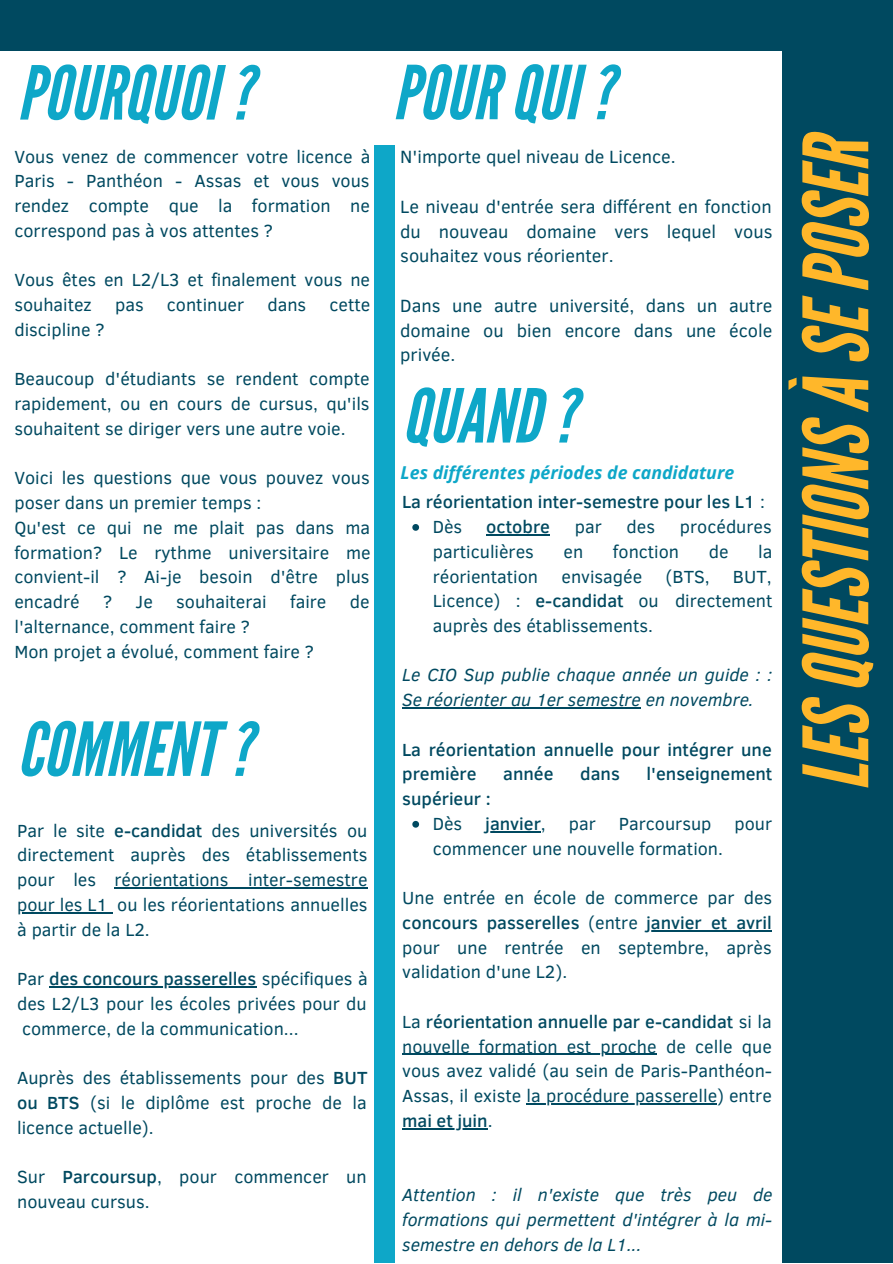
<style>
.page{position:relative;width:893px;height:1264px;background:#fff}
.page>*{position:absolute;margin:0;border:0;box-sizing:border-box;transform-origin:0 0}
.t1{font:italic 89.55px "League Gothic";color:#ffb72a}
.t2{font:italic 74.25px "League Gothic";color:#0ea7c8}
.t3{font:18.15px/24.8px "Clear Sans";color:#004960;text-align:justify}
.t4{font:18px/24.8px "Clear Sans";color:#004960;text-align:justify}
.t5{font:italic 18px/24.8px "Clear Sans";color:#004960}
.t6{font:500 18px/24.8px "Clear Sans";color:#004960}
.t7{font:italic 700 17.7px "Open Sans";color:#0ea7c8}
.s1{font-weight:500}
.s2{font-weight:400}
</style>
<div class="page">
<div style="left:0;top:0;width:892px;height:1262px;background:#004960"></div>
<div style="left:0;top:51px;width:781px;height:1211px;background:#fff"></div>
<svg style="left:412px;top:524px;width:7px;height:7px"></svg>
<hr style="left:486px;top:534px;width:64px;height:1px;background:#004960">
<svg style="left:412px;top:821px;width:7px;height:6px"></svg>
<hr style="left:485px;top:831px;width:56px;height:1px;background:#004960">
<hr style="left:402px;top:707px;width:239px;height:1px;background:#004960">
<hr style="left:646px;top:930px;width:125px;height:1px;background:#004960">
<hr style="left:402px;top:1053px;width:254px;height:1px;background:#004960">
<hr style="left:526px;top:1103px;width:191px;height:1px;background:#004960">
<hr style="left:402px;top:1127px;width:86px;height:2px;background:#004960">
<hr style="left:114px;top:887px;width:253px;height:1px;background:#004960">
<hr style="left:17px;top:912px;width:91px;height:1px;background:#004960">
<hr style="left:49px;top:986px;width:207px;height:1px;background:#004960">
<div style="left:375px;top:145px;width:20px;height:1117px;background:#0ea7c8"></div>
<h2 class="t2" style="left:17px;top:50px;width:236px">POURQUOI?</h2>
<h2 class="t2" style="left:392px;top:50px;width:222px">POURQUI?</h2>
<p class="t4" style="left:14px;top:143px;width:357px">Vous venez de commencer votre licence à<br>Paris</p>
<p class="t4" style="left:67px;top:168px;width:97px">- Panthéon</p>
<p class="t4" style="left:175px;top:168px;width:68px">- Assas</p>
<p class="t4" style="left:253px;top:168px;width:67px">et vous</p>
<p class="t4" style="left:14px;top:168px;width:357px;text-indent:317px">vous rendez compte que la formation ne correspond pas à vos attentes ?</p>
<p class="t4" style="left:14px;top:267px;width:357px">Vous êtes en L2/L3 et finalement vous ne souhaitez</p>
<p class="t4" style="left:115px;top:291px;width:30px">pas</p>
<p class="t4" style="left:167px;top:291px;width:79px">continuer</p>
<p class="t4" style="left:267px;top:291px;width:40px">dans</p>
<p class="t4" style="left:329px;top:291px;width:42px">cette</p>
<p class="t4" style="left:14px;top:316px;width:92px">discipline ?</p>
<p class="t4" style="left:14px;top:366px;width:357px">Beaucoup d'étudiants se rendent compte rapidement, ou en cours de cursus, qu'ils souhaitent se diriger vers une autre voie.</p>
<p class="t4" style="left:14px;top:464px;width:357px;text-align:left">Voici les questions que vous pouvez vous poser dans un premier temps :<br>Qu'est ce qui ne me plait pas dans ma formation? Le rythme universitaire me convient-il ? Ai-je besoin d'être plus encadré</p>
<p class="t4" style="left:103px;top:588px;width:11px">?</p>
<p class="t4" style="left:136px;top:588px;width:19px">Je</p>
<p class="t4" style="left:176px;top:588px;width:92px">souhaiterai</p>
<p class="t4" style="left:290px;top:588px;width:38px">faire</p>
<p class="t4" style="left:350px;top:588px;width:21px">de</p>
<p class="t4" style="left:14px;top:613px;width:301px">l'alternance, comment faire ?<br>Mon projet a évolué, comment faire ?</p>
<h2 class="t2" style="left:17px;top:706px;width:236px">COMMENT?</h2>
<p class="t4" style="left:17px;top:817px;width:352px">Par le site <span class="s1">e-candidat</span> des universités ou directement auprès des établissements pour les réorientations inter-semestre pour les L1 ou les réorientations annuelles à partir de la L2.</p>
<p class="t4" style="left:17px;top:965px;width:352px">Par <span class="s1">des concours passerelles</span> spécifiques à des L2/L3 pour les écoles privées pour du commerce, de la communication...</p>
<p class="t4" style="left:17px;top:1064px;width:352px">Auprès des établissements pour des <span class="s1">BUT ou BTS</span> (si le diplôme est proche de la licence actuelle).</p>
<p class="t4" style="left:17px;top:1163px;width:351px">Sur <span class="s1">Parcoursup</span>, pour commencer un nouveau cursus.</p>
<p class="t3" style="left:400px;top:144px;width:277px">N'importe quel niveau de Licence.</p>
<p class="t3" style="left:400px;top:193px;width:374px">Le niveau d'entrée sera différent en fonction du nouveau domaine vers lequel vous souhaitez vous réorienter.</p>
<p class="t3" style="left:400px;top:292px;width:374px">Dans une autre université, dans un autre domaine ou bien encore dans une école privée.</p>
<h2 class="t2" style="left:402px;top:373px;width:175px">QUAND?</h2>
<p class="t7" style="left:400px;top:460px;width:335px">Les différentes périodes de candidature</p>
<p class="t6" style="left:402px;top:488px;width:364px">La réorientation inter-semestre pour les L1 <span class="s2">:</span></p>
<p class="t4" style="left:433px;top:513px;width:31px">Dès</p>
<p class="t6" style="left:486px;top:513px;width:65px">octobre</p>
<p class="t4" style="left:574px;top:513px;width:29px">par</p>
<p class="t4" style="left:626px;top:513px;width:30px">des</p>
<p class="t4" style="left:679px;top:513px;width:93px">procédures</p>
<p class="t4" style="left:433px;top:538px;width:103px">particulières</p>
<p class="t4" style="left:563px;top:538px;width:21px">en</p>
<p class="t4" style="left:613px;top:538px;width:68px">fonction</p>
<p class="t4" style="left:708px;top:538px;width:21px">de</p>
<p class="t4" style="left:758px;top:538px;width:16px">la</p>
<p class="t4" style="left:433px;top:563px;width:107px">réorientation</p>
<p class="t4" style="left:561px;top:563px;width:82px">envisagée</p>
<p class="t4" style="left:665px;top:563px;width:46px">(BTS,</p>
<p class="t4" style="left:433px;top:563px;width:341px;text-indent:300px">BUT, Licence) : <span class="s1">e-candidat</span> ou directement auprès des établissements.</p>
<p class="t5" style="left:402px;top:662px;width:371px">Le CIO Sup publie chaque année un guide : :<br>Se réorienter au 1er semestre en novembre.</p>
<p class="t6" style="left:402px;top:736px;width:371px">La réorientation annuelle pour intégrer une première</p>
<p class="t6" style="left:503px;top:760px;width:52px">année</p>
<p class="t6" style="left:580px;top:760px;width:41px">dans</p>
<p class="t6" style="left:646px;top:760px;width:127px">l'enseignement</p>
<p class="t6" style="left:402px;top:785px;width:90px">supérieur :</p>
<p class="t4" style="left:433px;top:810px;width:31px">Dès</p>
<p class="t6" style="left:485px;top:810px;width:62px">janvier<span class="s2">,</span></p>
<p class="t4" style="left:568px;top:810px;width:29px">par</p>
<p class="t4" style="left:618px;top:810px;width:94px">Parcoursup</p>
<p class="t4" style="left:734px;top:810px;width:39px">pour</p>
<p class="t4" style="left:433px;top:835px;width:292px">commencer une nouvelle formation.</p>
<p class="t4" style="left:402px;top:884px;width:371px">Une entrée en école de commerce par des <span class="s1">concours passerelles</span> (entre <span class="s1">janvier et avril </span>pour une rentrée en septembre, après validation d'une L2).</p>
<p class="t4" style="left:402px;top:1008px;width:371px">La <span class="s1">réorientation annuelle par e-candidat</span> si la nouvelle formation est proche de celle que vous avez validé (au sein de Paris-Panthéon-Assas, il existe la procédure passerelle) entre <span class="s1">mai et juin</span>.</p>
<p class="t5" style="left:402px;top:1181px;width:372px;text-align:justify">Attention : il n'existe que très peu de formations qui permettent d'intégrer à la mi&shy;semestre en dehors de la L1...</p>
<h1 class="t1" style="left:784px;top:791px;width:662px;rotate:-90deg">LESQUESTIONSÀ SEPOSER</h1>
</div>
